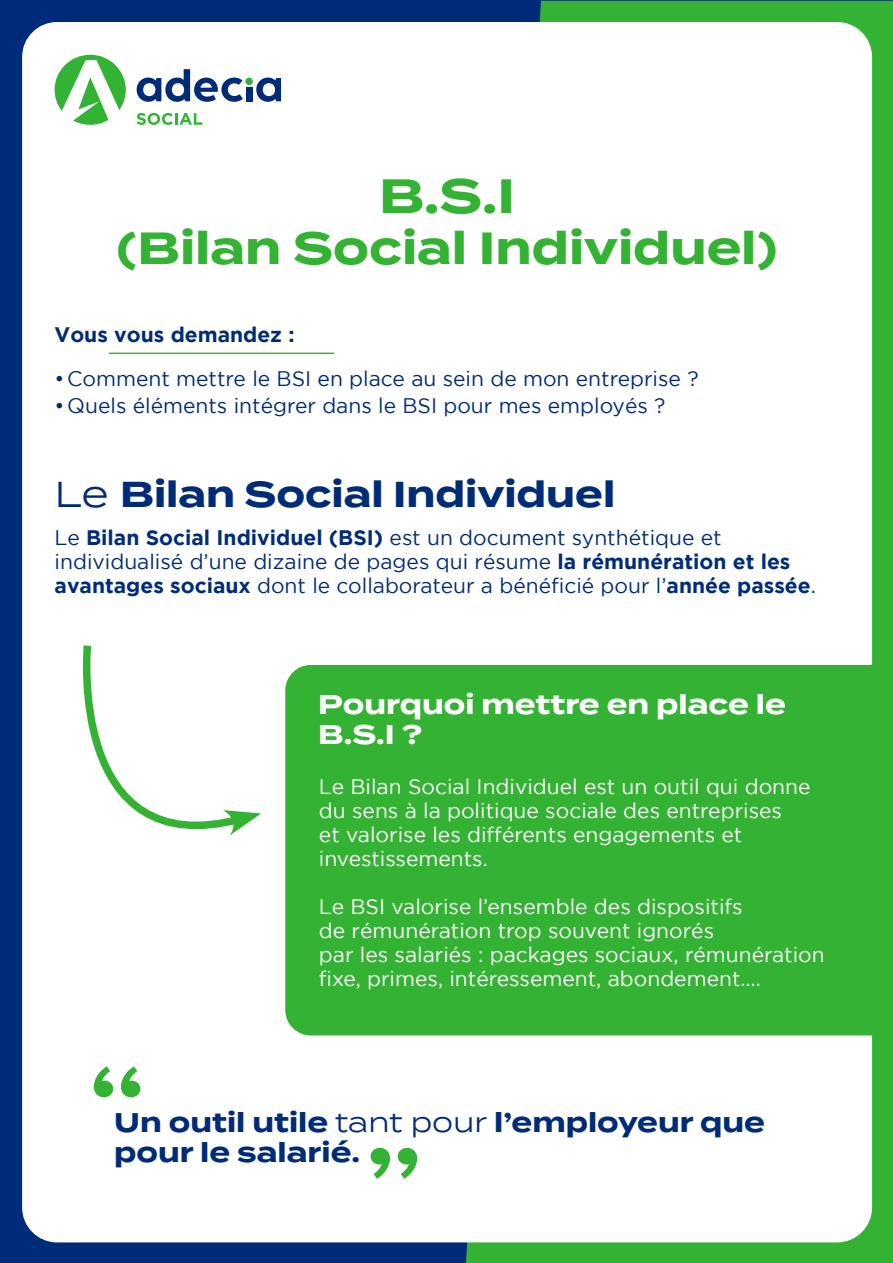
<style>
.page{position:relative;width:893px;height:1263px;background:#fff}
.page>*{position:absolute;margin:0;border:0;box-sizing:border-box;transform-origin:0 0}
.t1{font:700 84px "Termina";color:#34b233}
.t2{font:700 48px "Termina";color:#34b233}
.t3{font:700 45px "Termina";color:#34b233}
.t4{font:700 36px "Termina";color:#002c77}
.t5{font:700 27px/30px "Termina";color:#002c77}
.t6{font:700 27px/30px "Termina";color:#fff}
.t7{font:21px/24px "Gotham";color:#fff}
.t8{font:21px/24px "Gotham";color:#002c77}
.t9{font:700 21px "Gotham";color:#002c77}
.s1{font-weight:400}
.s2{font-weight:700}
</style>
<div class="page">
<div style="left:1px;top:1px;width:892px;height:1262px;background:#002b78"></div>
<div style="left:466px;top:1px;width:427px;height:1262px;background:#34b233"></div>
<div style="left:22px;top:22px;width:850px;height:1220px;background:#fff;border-radius:35px"></div>
<hr style="left:109px;top:353px;width:225px;height:1px;background:#34b233">
<svg style="left:256px;top:78px;width:25px;height:24px"></svg>
<svg style="left:137px;top:69px;width:106px;height:33px"></svg>
<div style="left:246px;top:87px;width:6px;height:14px;background:#002b78"></div>
<div style="left:245px;top:78px;width:8px;height:7px;background:#33b333;border-radius:50%"></div>
<svg style="left:137px;top:113px;width:65px;height:12px"></svg>
<svg style="left:55px;top:55px;width:71px;height:70px"></svg>
<svg style="left:83px;top:645px;width:178px;height:191px"></svg>
<div style="left:285px;top:665px;width:597px;height:370px;background:#34b233"></div>
<p class="t2" style="left:379px;top:160px;width:138px">B.S.I</p>
<p class="t3" style="left:117px;top:215px;width:663px">(Bilan Social Individuel)</p>
<p class="t9" style="left:55px;top:323px;width:241px">Vous vous demandez :</p>
<p class="t8" style="left:55px;top:366px;width:645px">•Comment mettre le BSI en place au sein de mon entreprise ?</p>
<p class="t8" style="left:55px;top:393px;width:612px">•Quels éléments intégrer dans le BSI pour mes employés ?</p>
<p class="t4" style="left:55px;top:468px;width:562px"><span class="s1">Le</span> Bilan Social Individuel</p>
<p class="t8" style="left:55px;top:526px;width:763px">Le <span class="s2">Bilan Social Individuel (BSI)</span> est un document synthétique et individualisé d’une dizaine de pages qui résume <span class="s2">la rémunération et les avantages sociaux</span> dont le collaborateur a bénéficié pour l’<span class="s2">année passée</span>.</p>
<p class="t6" style="left:318px;top:690px;width:469px">Pourquoi mettre en place le<br>B.S.I ?</p>
<p class="t1" style="left:90px;top:1036px;width:56px">‘‘</p>
<p class="t7" style="left:319px;top:774px;width:493px">Le Bilan Social Individuel est un outil qui donne du sens à la politique sociale des entreprises<br>et valorise les différents engagements et investissements.</p>
<p class="t7" style="left:319px;top:894px;width:425px">Le BSI valorise l’ensemble des dispositifs</p>
<p class="t7" style="left:319px;top:918px;width:397px">de rémunération trop souvent ignorés</p>
<p class="t7" style="left:319px;top:942px;width:507px">par les salariés : packages sociaux, rémunération fixe, primes, intéressement, abondement….</p>
<p class="t5" style="left:114px;top:1107px;width:652px">Un outil utile <span class="s1">tant pour</span> l’employeur que pour le salarié.</p>
<p class="t1" style="left:421px;top:1209px;width:56px;rotate:-180deg">‘‘</p>
</div>
